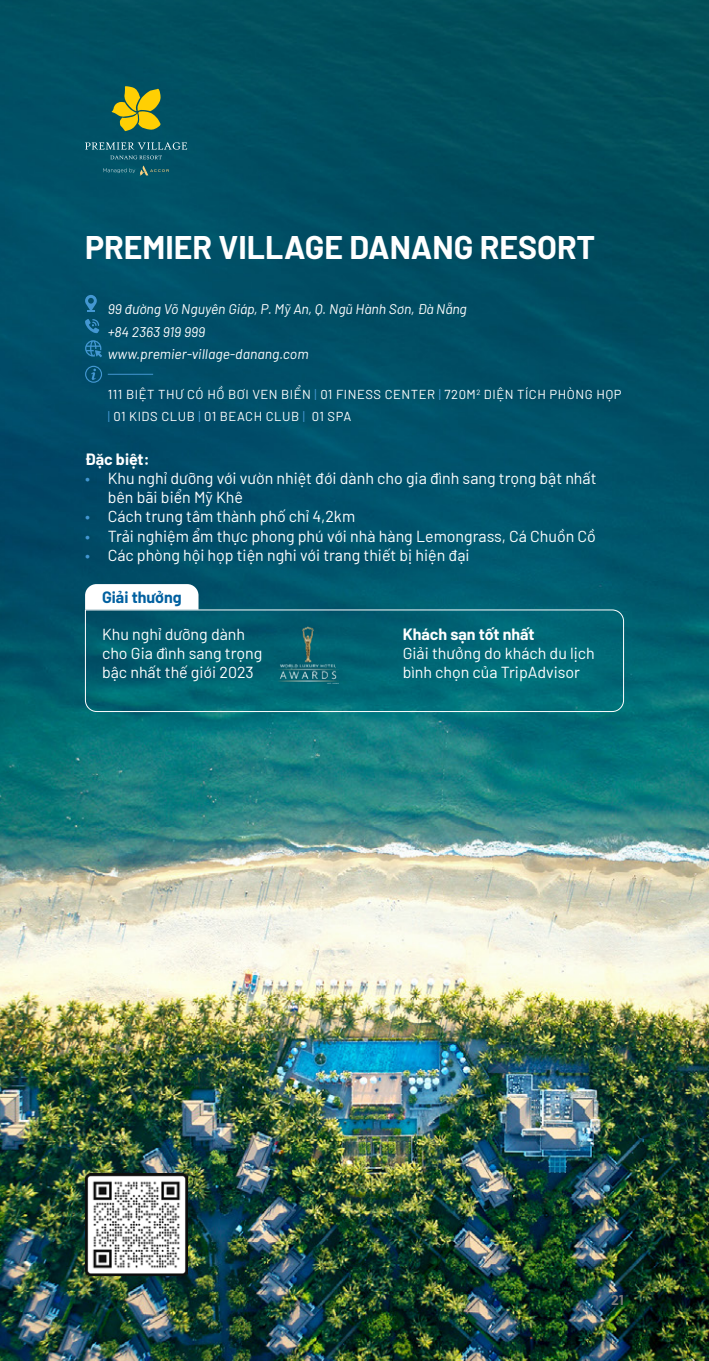
<style>
.page{position:relative;width:709px;height:1361px;background:#fff}
.page>*{position:absolute;margin:0;border:0;box-sizing:border-box;transform-origin:0 0}
.TITLE_White_14{font:700 32px "Barlow";color:#fff}
.Body_8_WHITE{font:16px/19.2px "Barlow";color:#fff}
.Body_8_WHITE-2{font:700 16px "Barlow";color:#fff}
.Bold_8{font:700 16px "Barlow";color:#0060a0}
.Bold_8-2{font:700 16px "Barlow";letter-spacing:-.005em;color:#fff}
.INFO_7_WHITE{font:italic 14px "Barlow";color:#fff}
.t1{font:700 14px "Barlow";color:#7a797a}
.Body_8{font:13px "Barlow";letter-spacing:.04em;color:#fff}
.s1{color:#4397d2}
</style>
<div class="page">
<img style="left:0;top:0;width:709px;height:1361px">
<svg style="left:85px;top:295px;width:12px;height:17px"></svg>
<svg style="left:85px;top:340px;width:17px;height:17px"></svg>
<svg style="left:85px;top:319px;width:14px;height:14px"></svg>
<svg style="left:85px;top:366px;width:17px;height:17px"></svg>
<hr style="left:108px;top:374px;width:45px;height:1px;background:#4397d2">
<svg style="left:85px;top:142px;width:102px;height:17px;background:#22697b"></svg>
<svg style="left:111px;top:86px;width:50px;height:45px;background:#959a2b"></svg>
<svg style="left:103px;top:165px;width:66px;height:10px"></svg>
<svg style="left:85px;top:609px;width:539px;height:103px;background:#076877"></svg>
<svg style="left:85px;top:584px;width:113px;height:25px"></svg>
<img style="left:278px;top:626px;width:61px;height:57px">
<img style="left:85px;top:1174px;width:102px;height:102px">
<p class="TITLE_White_14" style="left:85px;top:224px;width:512px">PREMIER VILLAGE DANANG RESORT</p>
<p class="INFO_7_WHITE" style="left:108px;top:299px;width:360px">99 đường Võ Nguyên Giáp, P. Mỹ An, Q. Ngũ Hành Sơn, Đà Nẵng</p>
<p class="INFO_7_WHITE" style="left:108px;top:321px;width:99px">+84 2363 919 999</p>
<p class="INFO_7_WHITE" style="left:108px;top:344px;width:202px">www.premier-village-danang.com</p>
<p class="Body_8" style="left:108px;top:385px;width:515px">111 BIỆT THƯ CÓ HỒ BƠI VEN BIỂN <span class="s1">|</span> 01 FINESS CENTER <span class="s1">|</span> 720M<sup>2</sup> DIỆN TÍCH PHÒNG HỌP</p>
<p class="Body_8" style="left:108px;top:407px;width:245px"><span class="s1">|</span> 01 KIDS CLUB <span class="s1">|</span> 01 BEACH CLUB <span class="s1">|</span> 01 SPA</p>
<p class="Bold_8-2" style="left:85px;top:447px;width:66px">Đặc biệt:</p>
<p class="Body_8_WHITE" style="left:108px;top:467px;width:490px;text-indent:-23px"><span class="s1">•</span> Khu nghỉ dưỡng với vườn nhiệt đới dành cho gia đình sang trọng bật nhất bên bãi biển Mỹ Khê</p>
<p class="Body_8_WHITE" style="left:85px;top:506px;width:272px"><span class="s1">•</span> Cách trung tâm thành phố chỉ 4,2km</p>
<p class="Body_8_WHITE" style="left:85px;top:525px;width:512px"><span class="s1">•</span> Trải nghiệm ẩm thực phong phú với nhà hàng Lemongrass, Cá Chuồn Cồ</p>
<p class="Body_8_WHITE" style="left:85px;top:544px;width:386px"><span class="s1">•</span> Các phòng hội họp tiện nghi với trang thiết bị hiện đại</p>
<p class="Bold_8" style="left:102px;top:585px;width:81px">Giải thưởng</p>
<p class="Body_8_WHITE" style="left:102px;top:623px;width:162px">Khu nghỉ dưỡng dành cho Gia đình sang trọng bậc nhất thế giới 2023</p>
<p class="Body_8_WHITE-2" style="left:403px;top:622px;width:133px">Khách sạn tốt nhất</p>
<p class="Body_8_WHITE" style="left:403px;top:642px;width:194px">Giải thưởng do khách du lịch bình chọn của TripAdvisor</p>
<p class="t1" style="left:611px;top:1290px;width:14px">21</p>
</div>
